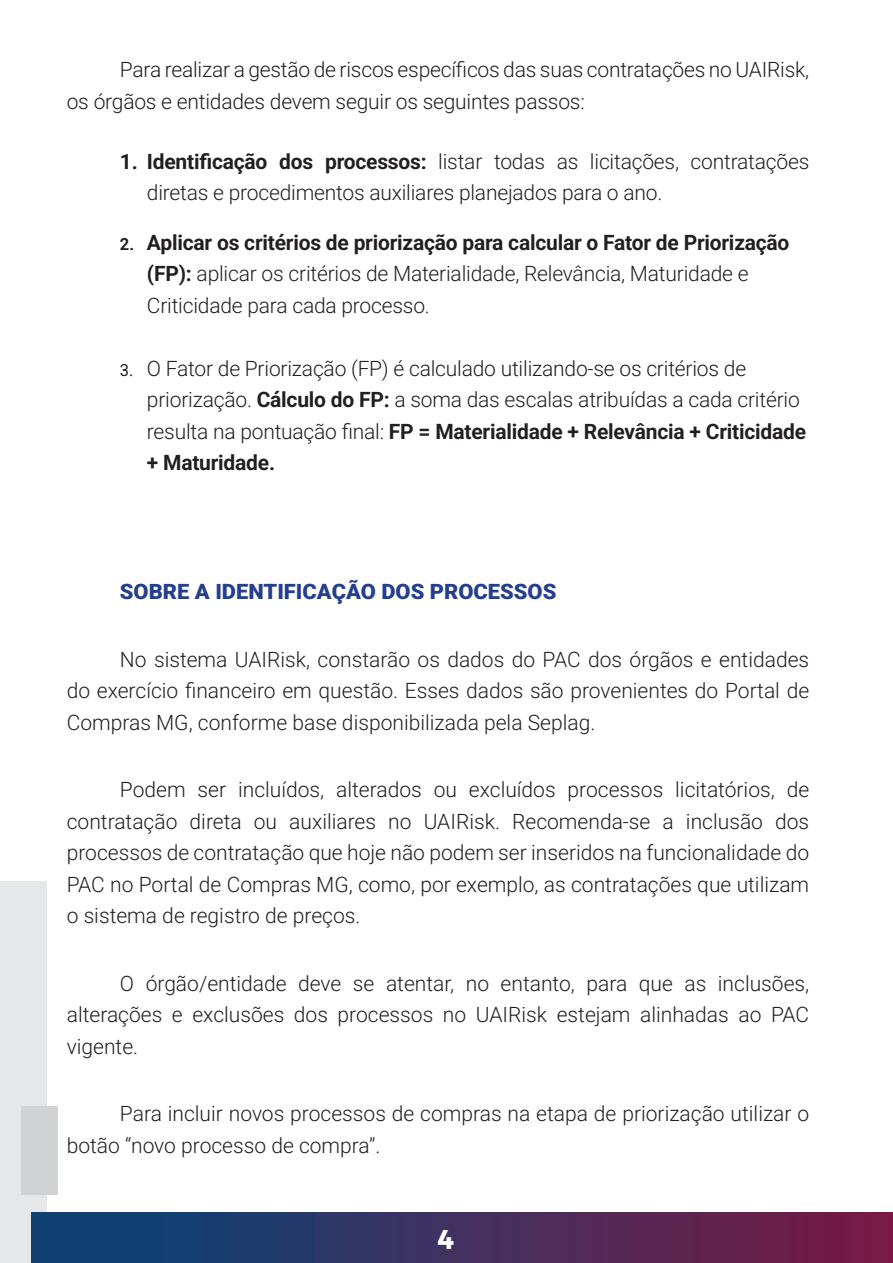
<style>
.page{position:relative;width:893px;height:1263px;background:#fff}
.page>*{position:absolute;margin:0;border:0;box-sizing:border-box;transform-origin:0 0}
.t1{font:700 27px "Montserrat";color:#fff}
.t2{font:300 21px/31.5px "Roboto";letter-spacing:-.01em;color:#231f20}
.t3{font:900 21px "Roboto";color:#253f8e;scale:1.04 1}
.s1{font-weight:700}
.s2{font-weight:700;font-size:16.5px}
.s3{font-weight:400;font-size:16.5px}
</style>
<div class="page">
<div style="left:0;top:881px;width:47px;height:382px;background:#e6e7e9"></div>
<div style="left:32px;top:1212px;width:861px;height:51px;background:linear-gradient(to right,#044579,#7a1944)"></div>
<div style="left:21px;top:1107px;width:36px;height:88px;background:#d1d2d4"></div>
<p class="t2" style="left:67px;top:53px;width:744px;text-indent:53px">Para realizar a gestão de riscos específicos das suas contratações no UAIRisk, os órgãos e entidades devem seguir os seguintes passos:</p>
<p class="t2" style="left:147px;top:145px;width:664px;text-indent:-27px"><span class="s1">1. Identificação dos processos:</span> listar todas as licitações, contratações diretas e procedimentos auxiliares planejados para o ano.</p>
<p class="t2" style="left:147px;top:226px;width:644px;text-indent:-27px"><span class="s2">2.</span> <span class="s1">Aplicar os critérios de priorização para calcular o Fator de Priorização (FP):</span> aplicar os critérios de Materialidade, Relevância, Maturidade e<br>Criticidade para cada processo.</p>
<p class="t2" style="left:147px;top:352px;width:661px;text-indent:-27px"><span class="s3">3.</span> O Fator de Priorização (FP) é calculado utilizando-se os critérios de priorização. <span class="s1">Cálculo do FP:</span> a soma das escalas atribuídas a cada critério resulta na pontuação final: <span class="s1">FP = Materialidade + Relevância + Criticidade + Maturidade.</span></p>
<p class="t3" style="left:120px;top:577px;width:421px">SOBRE A IDENTIFICAÇÃO DOS PROCESSOS</p>
<p class="t2" style="left:67px;top:643px;width:744px;text-align:justify;text-indent:53px">No sistema UAIRisk, constarão os dados do PAC dos órgãos e entidades do exercício financeiro em questão. Esses dados são provenientes do Portal de Compras MG, conforme base disponibilizada pela Seplag.</p>
<p class="t2" style="left:67px;top:773px;width:744px;text-align:justify;text-indent:53px">Podem ser incluídos, alterados ou excluídos processos licitatórios, de contratação direta ou auxiliares no UAIRisk. Recomenda-se a inclusão dos processos de contratação que hoje não podem ser inseridos na funcionalidade do PAC no Portal de Compras MG, como, por exemplo, as contratações que utilizam o sistema de registro de preços.</p>
<p class="t2" style="left:67px;top:967px;width:744px;text-align:justify;text-indent:53px">O órgão/entidade deve se atentar, no entanto, para que as inclusões, alterações e exclusões dos processos no UAIRisk estejam alinhadas ao PAC vigente.</p>
<p class="t2" style="left:67px;top:1097px;width:744px;text-indent:53px">Para incluir novos processos de compras na etapa de priorização utilizar o botão “novo processo de compra”.</p>
<p class="t1" style="left:438px;top:1218px;width:18px">4</p>
</div>
